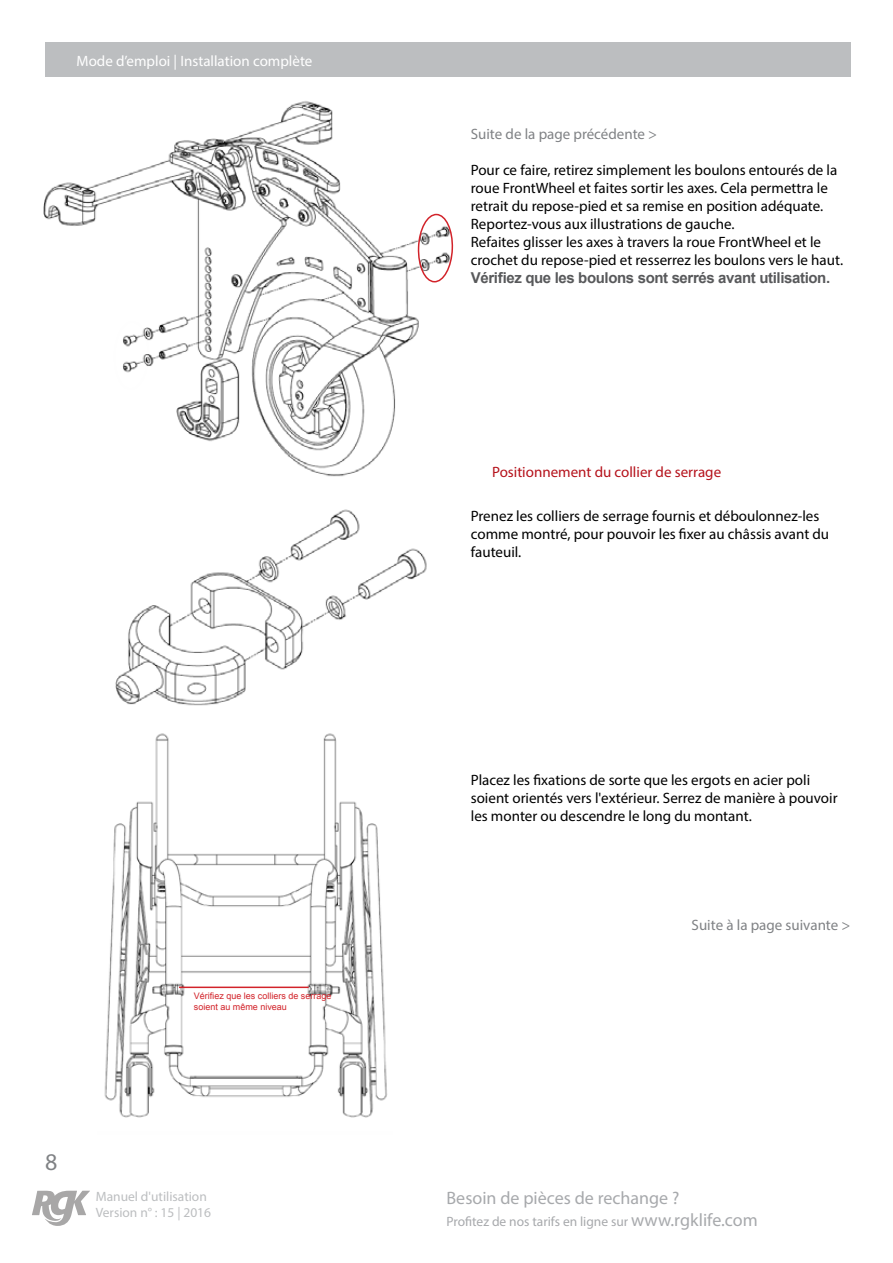
<style>
.page{position:relative;width:893px;height:1263px;background:#fff}
.page>*{position:absolute;margin:0;border:0;box-sizing:border-box;transform-origin:0 0}
.t1{font:24px "Myriad Pro";color:#808285}
.t2{font:18px "Myriad Pro";color:#a7a9ac}
.t3{font:15px/18px "Myriad Pro";color:#000}
.t4{font:700 15px "Arial";letter-spacing:-.025em;color:#58595b}
.t5{font:15px "Myriad Pro";color:#808285}
.t6{font:15px "Myriad Pro";color:#fff}
.t7{font:15px "Myriad Pro";color:#b5121b}
.t8{font:13.5px "Myriad Pro";color:#a7a9ac}
.t9{font:13.5px/16.2px "Myriad Pro";color:#bcbec0}
.t10{font:9px/10.8px "Arial";color:#d2232a}
.s1{font-size:18px}
</style>
<div class="page">
<svg style="left:32px;top:1191px;width:58px;height:35px"></svg>
<div style="left:45px;top:43px;width:805px;height:34px;background:#bcbec0"></div>
<img style="left:115px;top:509px;width:312px;height:197px">
<img style="left:104px;top:733px;width:284px;height:385px">
<hr style="left:179px;top:986px;width:130px;height:2px;background:#d2232a">
<img style="left:43px;top:101px;width:376px;height:376px">
<svg style="left:417px;top:213px;width:37px;height:71px"></svg>
<p class="t6" style="left:77px;top:51px;width:237px">Mode d’emploi | Installation complète</p>
<p class="t10" style="left:194px;top:990px;width:139px">Vérifiez que les colliers de serrage soient au même niveau</p>
<h1 class="t1" style="left:45px;top:1147px;width:14px">8</h1>
<p class="t9" style="left:96px;top:1188px;width:117px">Manuel d'utilisation<br>Version n° : 15 | 2016</p>
<p class="t5" style="left:471px;top:125px;width:188px">Suite de la page précédente &gt;</p>
<p class="t3" style="left:471px;top:161px;width:374px">Pour ce faire, retirez simplement les boulons entourés de la roue FrontWheel et faites sortir les axes. Cela permettra le retrait du repose-pied et sa remise en position adéquate.<br>Reportez-vous aux illustrations de gauche.<br>Refaites glisser les axes à travers la roue FrontWheel et le crochet du repose-pied et resserrez les boulons vers le haut.</p>
<p class="t4" style="left:471px;top:268px;width:361px">Vérifiez que les boulons sont serrés avant utilisation.</p>
<p class="t7" style="left:492px;top:463px;width:231px">Positionnement du collier de serrage</p>
<p class="t3" style="left:471px;top:507px;width:360px">Prenez les colliers de serrage fournis et déboulonnez-les comme montré, pour pouvoir les fixer au châssis avant du fauteuil.</p>
<p class="t3" style="left:471px;top:771px;width:368px">Placez les fixations de sorte que les ergots en acier poli soient orientés vers l'extérieur. Serrez de manière à pouvoir les monter ou descendre le long du montant.</p>
<p class="t5" style="left:692px;top:915px;width:160px">Suite à la page suivante &gt;</p>
<p class="t2" style="left:446px;top:1187px;width:234px">Besoin de pièces de rechange ?</p>
<p class="t8" style="left:446px;top:1213px;width:313px">Profitez de nos tarifs en ligne sur <span class="s1">www.rgklife.com</span></p>
</div>
